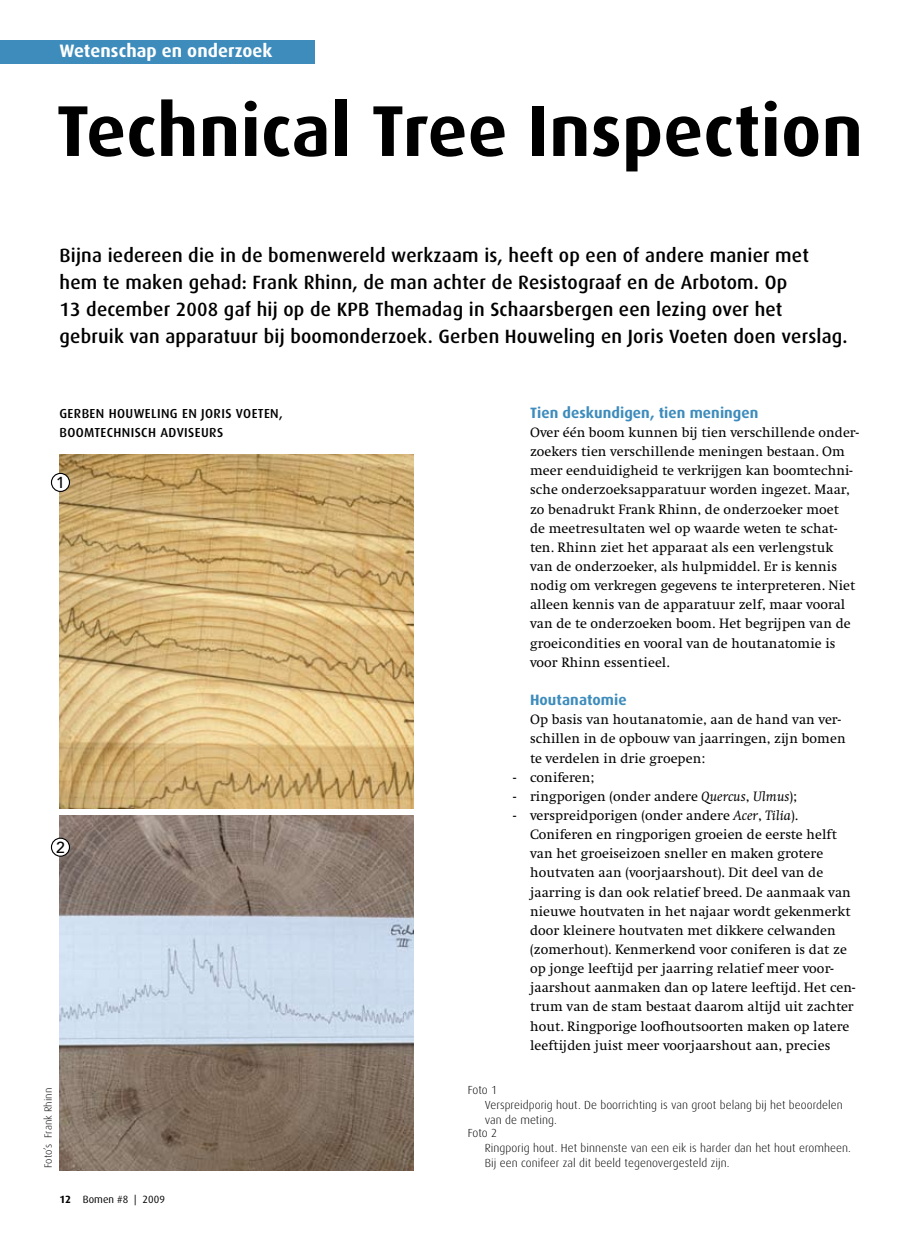
<style>
.page{position:relative;width:910px;height:1234px;background:#fff}
.page>*{position:absolute;margin:0;border:0;box-sizing:border-box;transform-origin:0 0}
.t1{font:700 72px "Dax";letter-spacing:.005em;color:#000}
.t2{font:500 19.2px/27px "Dax";letter-spacing:.01em;color:#000}
.t3{font:700 18px "Dax";letter-spacing:.005em;color:#fff}
.t4{font:500 15.75px "Avenir";color:#000}
.t5{font:700 15px "Dax";letter-spacing:.005em;color:#3d8cbc}
.t6{font:14.1px/19.2px "Swift EF";letter-spacing:.005em;color:#000}
.t7{font:500 13.05px "Dax";letter-spacing:.03em;color:#000}
.t8{font:300 11.7px/15px "Dax";letter-spacing:.005em;color:#000}
.t9{font:300 10.5px "Dax";letter-spacing:.01em;color:#000}
.t10{font:10.5px "Dax";letter-spacing:.005em;color:#000}
.s1{font-weight:700}
.s2{font-style:italic}
</style>
<div class="page">
<div style="left:0;top:40px;width:315px;height:24px;background:#3d8cbc"></div>
<img style="left:60px;top:815px;width:354px;height:354px">
<img style="left:60px;top:454px;width:354px;height:354px">
<div style="left:51px;top:473px;width:18px;height:18px;background:#fff;border-radius:50%"></div>
<div style="left:51px;top:472px;width:19px;height:20px;border:1px solid #000;border-radius:50%"></div>
<div style="left:51px;top:838px;width:18px;height:18px;background:#fff;border-radius:50%"></div>
<div style="left:51px;top:837px;width:19px;height:19px;border:1px solid #000;border-radius:50%"></div>
<p class="t3" style="left:60px;top:41px;width:214px">Wetenschap en onderzoek</p>
<h1 class="t1" style="left:56px;top:90px;width:808px">Technical Tree Inspection</h1>
<p class="t2" style="left:60px;top:241px;width:790px">Bijna iedereen die in de bomenwereld werkzaam is, heeft op een of andere manier met hem te maken gehad: Frank Rhinn, de man achter de Resistograaf en de Arbotom. Op<br>13 december 2008 gaf hij op de KPB Themadag in Schaarsbergen een lezing over het gebruik van apparatuur bij boomonderzoek. Gerben Houweling en Joris Voeten doen verslag.</p>
<p class="t7" style="left:59px;top:406px;width:16px">Gerbe</p>
<p class="t7" style="left:96px;top:406px;width:39px">n Houwe</p>
<p class="t7" style="left:151px;top:406px;width:69px">ling en Joris</p>
<p class="t7" style="left:236px;top:406px;width:48px">Voeten,</p>
<p class="t7" style="left:59px;top:425px;width:43px">boomtech</p>
<p class="t7" style="left:122px;top:425px;width:16px">nisch</p>
<p class="t7" style="left:160px;top:425px;width:8px">adviseurs</p>
<p class="t4" style="left:56px;top:473px;width:10px">1</p>
<p class="t4" style="left:56px;top:838px;width:10px">2</p>
<p class="t9" style="left:42px;top:1167px;width:82px;rotate:-90deg">Foto’s Frank Rhinn</p>
<p class="t10" style="left:60px;top:1193px;width:107px"><span class="s1">12</span> Bomen #8 | 2009</p>
<p class="t5" style="left:530px;top:404px;width:230px">Tien deskundigen, tien meningen</p>
<p class="t6" style="left:530px;top:423px;width:330px">Over één boom kunnen bij tien verschillende onder&shy;zoekers tien verschillende meningen bestaan. Om meer eenduidigheid te verkrijgen kan boomtechni&shy;sche onderzoeksapparatuur worden ingezet. Maar, zo benadrukt Frank Rhinn, de onderzoeker moet<br>de meetresultaten wel op waarde weten te schat&shy;ten. Rhinn ziet het apparaat als een verlengstuk van de onderzoeker, als hulpmiddel. Er is kennis nodig om verkregen gegevens te interpreteren. Niet alleen kennis van de apparatuur zelf, maar vooral van de te onderzoeken boom. Het begrijpen van de groeicondities en vooral van de houtanatomie is voor Rhinn essentieel.</p>
<p class="t5" style="left:530px;top:691px;width:98px">Houtanatomie</p>
<p class="t6" style="left:530px;top:710px;width:317px">Op basis van houtanatomie, aan de hand van ver&shy;schillen in de opbouw van jaarringen, zijn bomen te verdelen in drie groepen:</p>
<p class="t6" style="left:513px;top:767px;width:83px">- coniferen;</p>
<p class="t6" style="left:513px;top:786px;width:286px">- ringporigen (onder andere <span class="s2">Quercus</span>, <span class="s2">Ulmus</span>);</p>
<p class="t6" style="left:530px;top:805px;width:327px;text-indent:-17px">- verspreidporigen (onder andere <span class="s2">Acer</span>, <span class="s2">Tilia</span>).<br>Coniferen en ringporigen groeien de eerste helft van het groeiseizoen sneller en maken grotere houtvaten aan (voorjaarshout). Dit deel van de jaarring is dan ook relatief breed. De aanmaak van nieuwe houtvaten in het najaar wordt gekenmerkt door kleinere houtvaten met dikkere celwanden (zomerhout). Kenmerkend voor coniferen is dat ze op jonge leeftijd per jaarring relatief meer voor&shy;jaarshout aanmaken dan op latere leeftijd. Het cen&shy;trum van de stam bestaat daarom altijd uit zachter hout. Ringporige loofhoutsoorten maken op latere leeftijden juist meer voorjaarshout aan, precies</p>
<p class="t8" style="left:485px;top:1082px;width:360px;text-indent:-17px">Foto 1<br>Verspreidporig hout. De boorrichting is van groot belang bij het beoordelen van de meting.</p>
<p class="t8" style="left:485px;top:1125px;width:368px;text-indent:-17px">Foto 2<br>Ringporig hout. Het binnenste van een eik is harder dan het hout eromheen.<br>Bij een conifeer zal dit beeld tegenovergesteld zijn.</p>
</div>
